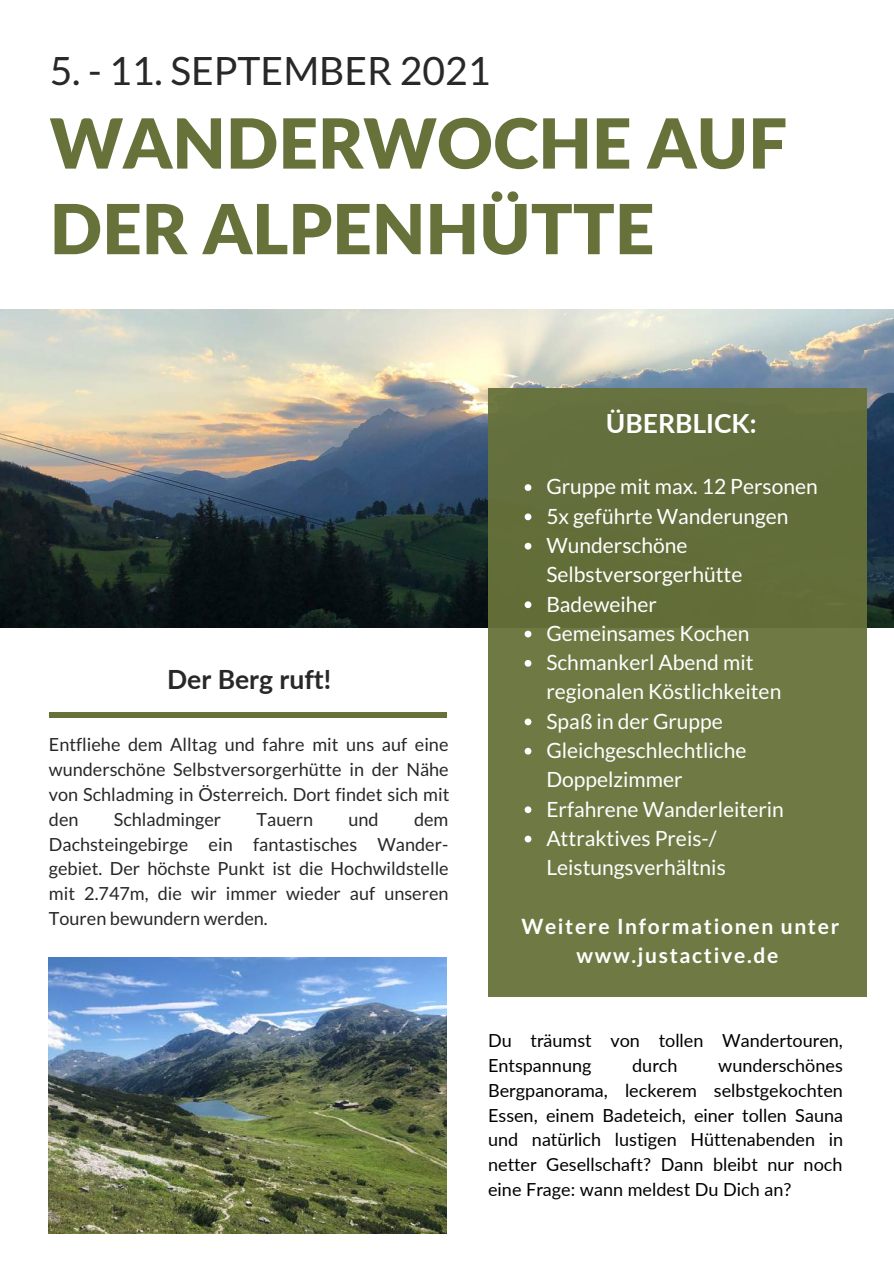
<style>
.page{position:relative;width:894px;height:1264px;background:#fff}
.page>*{position:absolute;margin:0;border:0;box-sizing:border-box;transform-origin:0 0}
.t1{font:900 69px/85.5px "Lato Latin";color:#67723a}
.t2{font:39px "Lato";color:#282828}
.t3{font:700 26.55px "Lato";color:#282828}
.t4{font:700 26.4px "Lato";color:#fff}
.t5{font:21px/29.2px "Lato";color:#fff}
.t6{font:700 21px/29.2px "Lato";letter-spacing:.08em;color:#fff;text-align:center}
.t7{font:18px/24.8px "Lato";color:#282828;text-align:justify}
.t8{font:18px/24.8px "Lato";color:#000}
</style>
<div class="page">
<img style="left:0;top:309px;width:893px;height:318px">
<div style="left:49px;top:711px;width:398px;height:6px;background:#67723a"></div>
<div style="left:487px;top:388px;width:379px;height:608px;background:linear-gradient(to right,#6a7540,#6a7540)"></div>
<img style="left:49px;top:957px;width:397px;height:276px">
<svg style="left:524px;top:484px;width:7px;height:7px"></svg>
<svg style="left:524px;top:513px;width:7px;height:7px"></svg>
<svg style="left:524px;top:543px;width:7px;height:6px"></svg>
<svg style="left:524px;top:601px;width:7px;height:7px"></svg>
<svg style="left:524px;top:630px;width:7px;height:7px"></svg>
<svg style="left:524px;top:660px;width:7px;height:6px"></svg>
<svg style="left:524px;top:718px;width:7px;height:7px"></svg>
<svg style="left:524px;top:747px;width:7px;height:7px"></svg>
<svg style="left:524px;top:806px;width:7px;height:7px"></svg>
<svg style="left:524px;top:835px;width:7px;height:7px"></svg>
<h2 class="t2" style="left:50px;top:46px;width:442px">5. - 11. SEPTEMBER 2021</h2>
<h1 class="t1" style="left:50px;top:105px;width:738px">WANDERWOCHE AUF<br>DER ALPENHÜTTE</h1>
<h3 class="t3" style="left:167px;top:663px;width:166px">Der Berg ruft!</h3>
<p class="t7" style="left:49px;top:732px;width:402px">Entfliehe dem Alltag und fahre mit uns auf eine wunderschöne Selbstversorgerhütte in der Nähe von Schladming in Österreich. Dort findet sich mit den</p>
<p class="t7" style="left:49px;top:806px;width:401px;text-indent:365px">dem Dachsteingebirge ein fantastisches Wander&shy;gebiet. Der höchste Punkt ist die Hochwildstelle mit 2.747m, die wir immer wieder auf unseren Touren bewundern werden.</p>
<p class="t7" style="left:114px;top:806px;width:109px">Schladminger</p>
<p class="t7" style="left:256px;top:806px;width:58px">Tauern</p>
<p class="t7" style="left:348px;top:806px;width:32px">und</p>
<h3 class="t4" style="left:605px;top:407px;width:152px">ÜBERBLICK:</h3>
<p class="t5" style="left:546px;top:471px;width:273px">Gruppe mit max. 12 Personen<br>5x geführte Wanderungen<br>Wunderschöne<br>Selbstversorgerhütte<br>Badeweiher<br>Gemeinsames Kochen<br>Schmankerl Abend mit regionalen Köstlichkeiten<br>Spaß in der Gruppe<br>Gleichgeschlechtliche<br>Doppelzimmer<br>Erfahrene Wanderleiterin<br>Attraktives Preis-/<br>Leistungsverhältnis</p>
<p class="t6" style="left:521px;top:910px;width:319px">Weitere Informationen unter www.justactive.de</p>
<p class="t8" style="left:488px;top:1027px;width:356px">Du träumst von tollen Wandertouren,<br>Entspannung</p>
<p class="t8" style="left:488px;top:1052px;width:356px;text-align:justify;text-indent:230px">wunderschönes Bergpanorama, leckerem selbstgekochten Essen, einem Badeteich, einer tollen Sauna und natürlich lustigen Hüttenabenden in netter Gesellschaft? Dann bleibt nur noch eine Frage: wann meldest Du Dich an?</p>
<p class="t8" style="left:632px;top:1052px;width:47px">durch</p>
</div>
